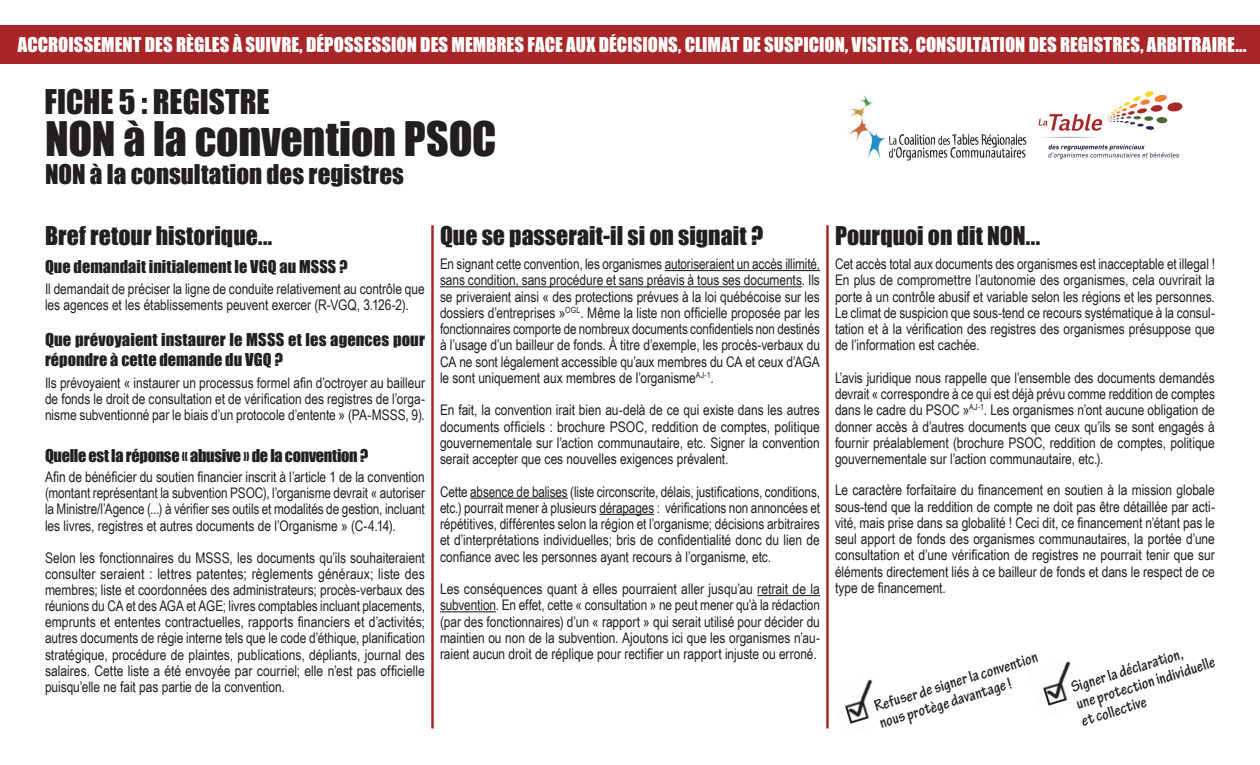
<style>
.page{position:relative;width:1260px;height:765px;background:#fff}
.page>*{position:absolute;margin:0;border:0;box-sizing:border-box;transform-origin:0 0}
.t1{font:43.75px "Impact";letter-spacing:-.005em;color:#231f20}
.t2{font:31.25px "Impact";letter-spacing:-.005em;color:#231f20}
.t3{font:25px "Impact";color:#231f20}
.t4{font:23.75px "Impact";color:#231f20}
.t5{font:18.75px "Impact";color:#fff}
.t6{font:700 condensed 16.75px/17.6px "Tekton Pro";color:#231f20}
.t7{font:16.25px/20px "Impact";letter-spacing:.005em;color:#231f20}
.t8{font:16.25px "Impact";letter-spacing:-.015em;color:#231f20}
.t9{font:14.62px/16.2px "Arial Narrow";letter-spacing:-.005em;color:#231f20;text-align:justify}
</style>
<div class="page">
<hr style="left:665px;top:270px;width:155px;height:1px;background:#231f20">
<hr style="left:440px;top:286px;width:362px;height:1px;background:#231f20">
<hr style="left:470px;top:498px;width:98px;height:1px;background:#231f20">
<hr style="left:599px;top:514px;width:55px;height:1px;background:#231f20">
<hr style="left:757px;top:595px;width:63px;height:1px;background:#231f20">
<hr style="left:440px;top:611px;width:56px;height:1px;background:#231f20">
<img style="left:845px;top:679px;width:28px;height:45px">
<img style="left:1043px;top:661px;width:28px;height:45px">
<img style="left:1038px;top:91px;width:145px;height:68px">
<img style="left:848px;top:95px;width:179px;height:66px">
<div style="left:0;top:26px;width:1260px;height:38px;background:#a82628"></div>
<hr style="left:431px;top:225px;width:3px;height:503px;background:#a82628">
<hr style="left:826px;top:225px;width:3px;height:503px;background:#a82628">
<p class="t5" style="left:18px;top:30px;width:1230px">ACCROISSEMENT DES RÈGLES À SUIVRE, DÉPOSSESSION DES MEMBRES FACE AUX DÉCISIONS, CLIMAT DE SUSPICION, VISITES, CONSULTATION DES REGISTRES, ARBITRAIRE...</p>
<h2 class="t2" style="left:45px;top:77px;width:226px">FICHE 5 : REGISTRE</h2>
<h1 class="t1" style="left:45px;top:105px;width:453px">NON à la convention PSOC</h1>
<h3 class="t3" style="left:45px;top:155px;width:360px">NON à la consultation des registres</h3>
<h3 class="t4" style="left:45px;top:218px;width:229px">Bref retour historique...</h3>
<p class="t7" style="left:45px;top:256px;width:304px">Que demandait initialement le VGQ au MSSS ?</p>
<p class="t9" style="left:45px;top:280px;width:381px">Il demandait de préciser la ligne de conduite relativement au contrôle que les agences et les établissements peuvent exercer (R-VGQ, 3.126-2).</p>
<p class="t7" style="left:45px;top:330px;width:381px">Que prévoyaient instaurer le MSSS et les agences pour répondre à cette demande du VGQ ?</p>
<p class="t9" style="left:45px;top:374px;width:382px">Ils prévoyaient « instaurer un processus formel afin d’octroyer au bailleur de fonds le droit de consultation et de vérification des registres de l’orga&shy;nisme subventionné par le biais d’un protocole d’entente » (PA-MSSS, 9).</p>
<p class="t8" style="left:45px;top:443px;width:325px">Quelle est la réponse « abusive » de la convention ?</p>
<p class="t9" style="left:45px;top:468px;width:381px">Afin de bénéficier du soutien financier inscrit à l’article 1 de la convention (montant représentant la subvention PSOC), l’organisme devrait « autoriser la Ministre/l’Agence (...) à vérifier ses outils et modalités de gestion, incluant les livres, registres et autres documents de l’Organisme » (C-4.14).</p>
<p class="t9" style="left:45px;top:549px;width:382px">Selon les fonctionnaires du MSSS, les documents qu’ils souhaiteraient consulter seraient : lettres patentes; règlements généraux; liste des membres; liste et coordonnées des administrateurs; procès-verbaux des réunions du CA et des AGA et AGE; livres comptables incluant placements, emprunts et ententes contractuelles, rapports financiers et d’activités; autres documents de régie interne tels que le code d’éthique, planification stratégique, procédure de plaintes, publications, dépliants, journal des salaires. Cette liste a été envoyée par courriel; elle n’est pas officielle puisqu’elle ne fait pas partie de la convention.</p>
<h3 class="t4" style="left:440px;top:218px;width:325px">Que se passerait-il si on signait ?</h3>
<p class="t9" style="left:440px;top:255px;width:382px">En signant cette convention, les organismes autoriseraient un accès illimité, sans condition, sans procédure et sans préavis à tous ses documents. Ils se priveraient ainsi « des protections prévues à la loi québécoise sur les dossiers d’entreprises »<sup>OGL</sup>. Même la liste non officielle proposée par les fonctionnaires comporte de nombreux documents confidentiels non destinés à l’usage d’un bailleur de fonds. À titre d’exemple, les procès-verbaux du CA ne sont légalement accessible qu’aux membres du CA et ceux d’AGA le sont uniquement aux membres de l’organisme<sup>AJ-1</sup>.</p>
<p class="t9" style="left:440px;top:401px;width:381px">En fait, la convention irait bien au-delà de ce qui existe dans les autres documents officiels : brochure PSOC, reddition de comptes, politique gouvernementale sur l’action communautaire, etc. Signer la convention serait accepter que ces nouvelles exigences prévalent.</p>
<p class="t9" style="left:440px;top:483px;width:382px">Cette absence de balises (liste circonscrite, délais, justifications, conditions, etc.) pourrait mener à plusieurs dérapages : vérifications non annoncées et répétitives, différentes selon la région et l’organisme; décisions arbitraires et d’interprétations individuelles; bris de confidentialité donc du lien de confiance avec les personnes ayant recours à l’organisme, etc.</p>
<p class="t9" style="left:440px;top:580px;width:382px">Les conséquences quant à elles pourraient aller jusqu’au retrait de la subvention. En effet, cette « consultation » ne peut mener qu’à la rédaction (par des fonctionnaires) d’un « rapport » qui serait utilisé pour décider du maintien ou non de la subvention. Ajoutons ici que les organismes n’au&shy;raient aucun droit de réplique pour rectifier un rapport injuste ou erroné.</p>
<h3 class="t4" style="left:835px;top:218px;width:207px">Pourquoi on dit NON...</h3>
<p class="t9" style="left:835px;top:255px;width:382px">Cet accès total aux documents des organismes est inacceptable et illegal !<br>En plus de compromettre l’autonomie des organismes, cela ouvrirait la porte à un contrôle abusif et variable selon les régions et les personnes.<br>Le climat de suspicion que sous-tend ce recours systématique à la consul&shy;tation et à la vérification des registres des organismes présuppose que de l’information est cachée.</p>
<p class="t9" style="left:835px;top:369px;width:381px">L’avis juridique nous rappelle que l’ensemble des documents demandés devrait « correspondre à ce qui est déjà prévu comme reddition de comptes dans le cadre du PSOC »<sup>AJ-1</sup>. Les organismes n’ont aucune obligation de donner accès à d’autres documents que ceux qu’ils se sont engagés à fournir préalablement (brochure PSOC, reddition de comptes, politique gouvernementale sur l’action communautaire, etc.).</p>
<p class="t9" style="left:835px;top:481px;width:382px">Le caractère forfaitaire du financement en soutien à la mission globale sous-tend que la reddition de compte ne doit pas être détaillée par acti&shy;vité, mais prise dans sa globalité ! Ceci dit, ce financement n’étant pas le seul apport de fonds des organismes communautaires, la portée d’une consultation et d’une vérification de registres ne pourrait tenir que sur éléments directement liés à ce bailleur de fonds et dans le respect de ce type de financement.</p>
<p class="t6" style="left:872px;top:698px;width:172px;rotate:-17deg">Refuser de signer la convention nous protège davantage !</p>
<p class="t6" style="left:1069px;top:679px;width:146px;rotate:-17deg">Signer la déclaration,<br>une protection individuelle et collective</p>
</div>
